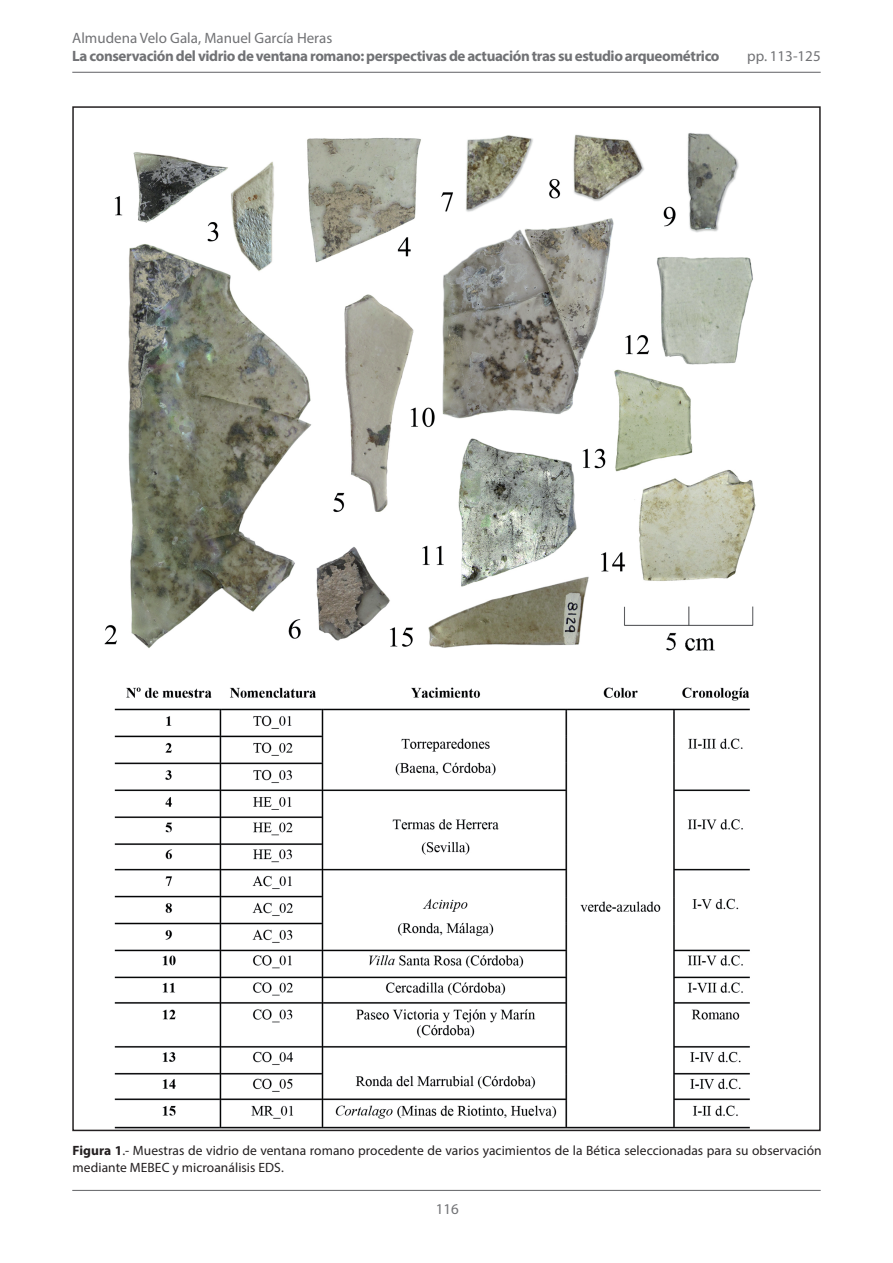
<style>
.page{position:relative;width:893px;height:1263px;background:#fff}
.page>*{position:absolute;margin:0;border:0;box-sizing:border-box;transform-origin:0 0}
.t1{font:700 15px "Myriad Pro";letter-spacing:-.025em;color:#717275}
.t2{font:15px "Myriad Pro";color:#717275}
.t3{font:13.5px/16.5px "Myriad Pro";letter-spacing:.005em;color:#231f20}
.s1{font-weight:700}
</style>
<div class="page">
<hr style="left:72px;top:72px;width:749px;height:1px;background:#717275">
<hr style="left:72px;top:1190px;width:749px;height:1px;background:#717275">
<img style="left:104px;top:133px;width:652px;height:995px">
<p class="t2" style="left:72px;top:29px;width:261px">Almudena Velo Gala, Manuel García Heras</p>
<p class="t1" style="left:72px;top:46px;width:649px">La conservación del vidrio de ventana romano: perspectivas de actuación tras su estudio arqueométrico</p>
<p class="t2" style="left:747px;top:47px;width:75px">pp. 113-125</p>
<p class="t3" style="left:73px;top:1142px;width:751px"><span class="s1">Figura 1</span>.- Muestras de vidrio de ventana romano procedente de varios yacimientos de la Bética seleccionadas para su observación mediante MEBEC y microanálisis EDS.</p>
<p class="t2" style="left:436px;top:1200px;width:25px">116</p>
</div>
